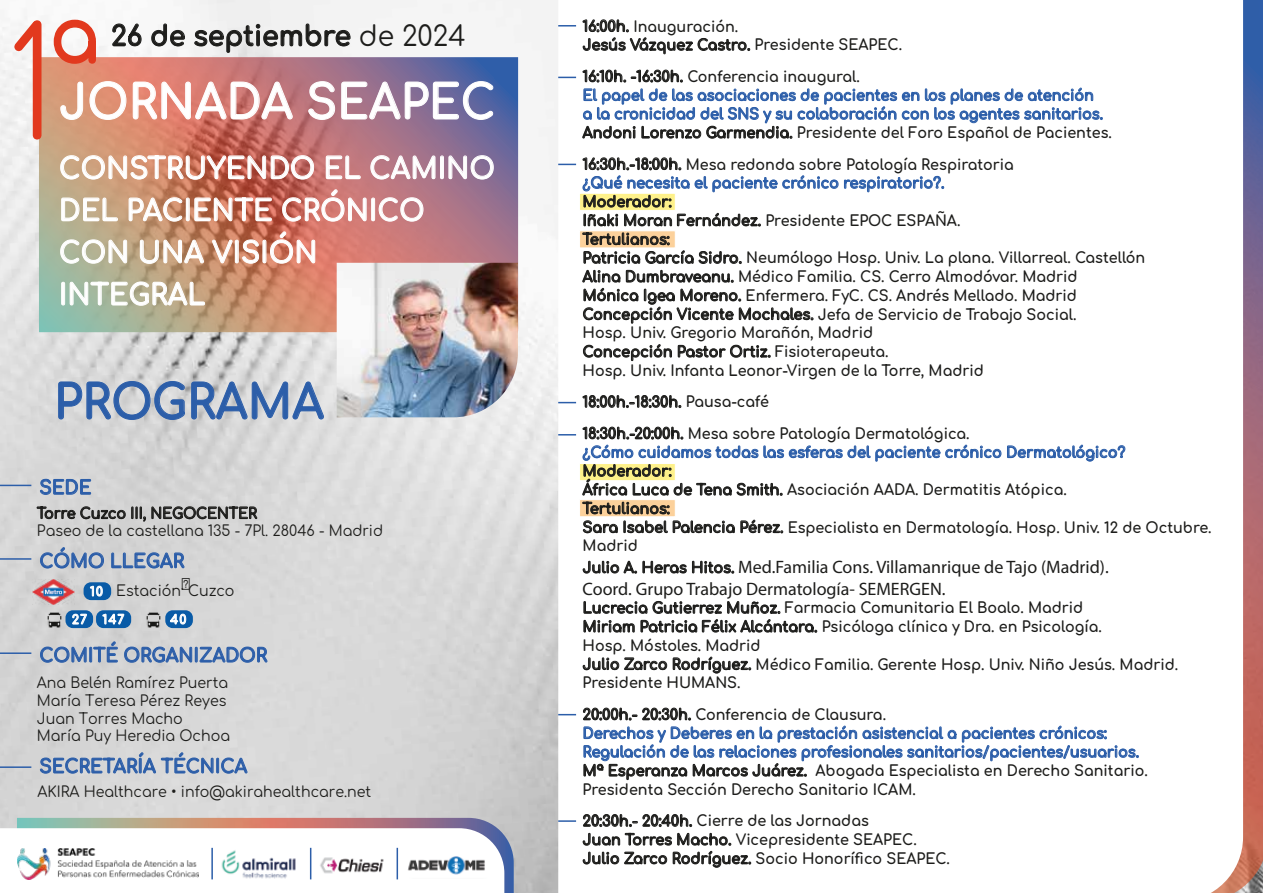
<style>
.page{position:relative;width:1263px;height:893px;background:#fff}
.page>*{position:absolute;margin:0;border:0;box-sizing:border-box;transform-origin:0 0}
.t1{font:300 152.7px "Comfortaa";color:#e2391e;scale:.96 1}
.t2{font:700 47.4px "Comfortaa";color:#2c5ea9;scale:.96 1}
.t3{font:700 47.25px "Comfortaa";color:#fff;scale:.96 1}
.t4{font:700 29.1px/42.2px "Comfortaa";color:#fff;scale:.96 1}
.t5{font:700 27.9px "Comfortaa";color:#1d1d1b;scale:.96 1}
.t6{font:700 18.9px "Comfortaa";color:#2c5ea9;scale:.96 1}
.t7{font:18px/21.6px "Myriad Pro";color:#1d1d1b}
.t8{font:700 15px/18.8px "Comfortaa";color:#1d1d1b;scale:.96 1}
.t9{font:700 15px/18.8px "Comfortaa";color:#2c5ea9;scale:.96 1}
.t10{font:14.85px/17.5px "Comfortaa";color:#1d1d1b;scale:.96 1}
.t11{font:600 14.85px "Comfortaa";color:#1d1d1b;scale:.96 1}
.t12{font:700 12.6px "Comfortaa";letter-spacing:.1em;color:#fff;scale:.96 1}
.s1{font-weight:400}
.s2{font-weight:700;font-size:12.6px;color:#fff}
.s3{font-family:"Comfortaa";font-weight:700;font-size:15px}
</style>
<div class="page">
<img style="left:0;top:0;width:558px;height:893px">
<svg style="left:39px;top:57px;width:479px;height:290px;background:#b68882"></svg>
<svg style="left:1243px;top:0;width:20px;height:893px;background:#95687c"></svg>
<svg style="left:60px;top:155px;width:254px;height:25px;background:#cf9481"></svg>
<svg style="left:325px;top:155px;width:36px;height:25px"></svg>
<svg style="left:370px;top:155px;width:124px;height:25px;background:#b691a4"></svg>
<svg style="left:61px;top:197px;width:57px;height:25px"></svg>
<svg style="left:128px;top:197px;width:144px;height:25px;background:#cc947d"></svg>
<svg style="left:282px;top:189px;width:142px;height:33px;background:#d08a87"></svg>
<svg style="left:60px;top:239px;width:68px;height:25px;background:#c1c0a8"></svg>
<svg style="left:139px;top:239px;width:66px;height:25px;background:#cdac91"></svg>
<svg style="left:212px;top:231px;width:104px;height:33px;background:#d08b75"></svg>
<svg style="left:61px;top:281px;width:144px;height:25px;background:#bfbfa8"></svg>
<svg style="left:53px;top:19px;width:44px;height:46px"></svg>
<svg style="left:14px;top:21px;width:27px;height:30px"></svg>
<svg style="left:112px;top:24px;width:29px;height:22px"></svg>
<svg style="left:151px;top:24px;width:34px;height:22px"></svg>
<svg style="left:194px;top:24px;width:156px;height:29px"></svg>
<svg style="left:0;top:818px;width:514px;height:75px"></svg>
<img style="left:17px;top:848px;width:182px;height:31px">
<svg style="left:60px;top:81px;width:23px;height:39px"></svg>
<svg style="left:89px;top:81px;width:204px;height:39px;background:#dc9186"></svg>
<svg style="left:308px;top:81px;width:27px;height:39px"></svg>
<svg style="left:341px;top:81px;width:153px;height:39px;background:#9582a3"></svg>
<img style="left:337px;top:263px;width:181px;height:154px">
<img style="left:214px;top:844px;width:97px;height:38px">
<img style="left:314px;top:854px;width:77px;height:23px">
<img style="left:403px;top:854px;width:96px;height:24px">
<div style="left:579px;top:193px;width:97px;height:18px;background:#fef18a;border:1px solid #fff"></div>
<div style="left:579px;top:230px;width:97px;height:18px;background:#fcd19b;border:1px solid #fff"></div>
<svg style="left:580px;top:500px;width:95px;height:17px"></svg>
<div style="left:579px;top:463px;width:97px;height:18px;background:#fef18a;border:1px solid #fff"></div>
<svg style="left:58px;top:381px;width:127px;height:39px;background:#bbc2ce"></svg>
<svg style="left:191px;top:381px;width:134px;height:39px;background:#bbc3d0"></svg>
<svg style="left:39px;top:478px;width:53px;height:17px"></svg>
<svg style="left:37px;top:506px;width:220px;height:15px;background:#979796"></svg>
<hr style="left:0;top:485px;width:31px;height:1px;background:#2c5ea9">
<svg style="left:558px;top:25px;width:18px;height:2px"></svg>
<svg style="left:558px;top:77px;width:18px;height:1px"></svg>
<svg style="left:558px;top:164px;width:18px;height:1px"></svg>
<svg style="left:558px;top:402px;width:18px;height:1px"></svg>
<svg style="left:558px;top:434px;width:18px;height:2px"></svg>
<svg style="left:558px;top:714px;width:18px;height:1px"></svg>
<svg style="left:558px;top:820px;width:18px;height:2px"></svg>
<svg style="left:40px;top:547px;width:64px;height:22px"></svg>
<svg style="left:111px;top:552px;width:74px;height:19px"></svg>
<hr style="left:0;top:558px;width:31px;height:2px;background:#2c5ea9">
<svg style="left:40px;top:641px;width:78px;height:22px;background:#a8b5c7"></svg>
<svg style="left:124px;top:646px;width:144px;height:20px;background:#a4b3c8"></svg>
<hr style="left:0;top:652px;width:31px;height:2px;background:#2c5ea9">
<hr style="left:0;top:766px;width:31px;height:2px;background:#2c5ea9">
<svg style="left:39px;top:752px;width:209px;height:25px;background:#b1bccc"></svg>
<hr style="left:211px;top:848px;width:2px;height:31px;background:#2c5ea9">
<hr style="left:310px;top:848px;width:1px;height:31px;background:#2c5ea9">
<hr style="left:397px;top:848px;width:1px;height:31px;background:#2c5ea9">
<img style="left:33px;top:579px;width:42px;height:26px">
<div style="left:84px;top:582px;width:27px;height:18px;background:#095ba7;border-radius:7px"></div>
<svg style="left:90px;top:586px;width:13px;height:10px"></svg>
<div style="left:66px;top:610px;width:27px;height:18px;background:#095ba7;border-radius:7px"></div>
<svg style="left:72px;top:614px;width:15px;height:10px"></svg>
<div style="left:165px;top:610px;width:28px;height:18px;background:#095ba7;border-radius:7px"></div>
<svg style="left:170px;top:613px;width:16px;height:11px"></svg>
<div style="left:96px;top:610px;width:35px;height:18px;background:#095ba7;border-radius:7px"></div>
<svg style="left:103px;top:613px;width:21px;height:11px"></svg>
<img style="left:43px;top:608px;width:23px;height:23px">
<img style="left:141px;top:608px;width:24px;height:23px">
<svg style="left:582px;top:19px;width:168px;height:35px"></svg>
<svg style="left:582px;top:69px;width:521px;height:70px"></svg>
<svg style="left:844px;top:176px;width:100px;height:16px"></svg>
<svg style="left:582px;top:157px;width:256px;height:69px"></svg>
<svg style="left:582px;top:232px;width:160px;height:32px"></svg>
<svg style="left:583px;top:270px;width:230px;height:54px"></svg>
<svg style="left:583px;top:344px;width:89px;height:17px"></svg>
<svg style="left:678px;top:345px;width:93px;height:13px"></svg>
<svg style="left:582px;top:395px;width:100px;height:14px"></svg>
<svg style="left:1007px;top:445px;width:118px;height:16px"></svg>
<svg style="left:582px;top:426px;width:419px;height:88px"></svg>
<svg style="left:583px;top:520px;width:200px;height:13px"></svg>
<svg style="left:583px;top:561px;width:151px;height:13px"></svg>
<svg style="left:583px;top:601px;width:234px;height:32px"></svg>
<svg style="left:583px;top:657px;width:84px;height:13px"></svg>
<svg style="left:673px;top:657px;width:78px;height:16px"></svg>
<svg style="left:583px;top:707px;width:556px;height:73px"></svg>
<svg style="left:583px;top:814px;width:109px;height:13px"></svg>
<svg style="left:583px;top:833px;width:168px;height:35px"></svg>
<h1 class="t1" style="left:18px;top:-54px;width:86px">I<sup>ª</sup></h1>
<h3 class="t5" style="left:111px;top:10px;width:371px">26 de septiembre <span class="s1">de 2024</span></h3>
<h3 class="t3" style="left:59px;top:58px;width:456px">JORNADA SEAPEC</h3>
<h3 class="t4" style="left:59px;top:144px;width:456px">CONSTRUYENDO EL CAMINO<br>DEL PACIENTE CRÓNICO<br>CON UNA VISIÓN<br>INTEGRAL</h3>
<h2 class="t2" style="left:54px;top:358px;width:283px">PROGRAMA</h2>
<p class="t6" style="left:39px;top:470px;width:56px">SEDE</p>
<p class="t11" style="left:37px;top:500px;width:231px">Torre Cuzco III, NEGOCENTER</p>
<p class="t10" style="left:37px;top:520px;width:362px">Paseo de la castellana 135 - 7Pl. 28046 - Madrid</p>
<p class="t6" style="left:39px;top:543px;width:152px">CÓMO LLEGAR</p>
<p class="t10" style="left:90px;top:580px;width:152px"><span class="s2">10</span> Estación: Cuzco</p>
<p class="t12" style="left:72px;top:608px;width:56px">27 147</p>
<p class="t12" style="left:170px;top:608px;width:18px">40</p>
<p class="t6" style="left:39px;top:638px;width:239px">COMITÉ ORGANIZADOR</p>
<p class="t10" style="left:37px;top:672px;width:203px">Ana Belén Ramírez Puerta<br>María Teresa Pérez Reyes<br>Juan Torres Macho<br>María Puy Heredia Ochoa</p>
<p class="t6" style="left:39px;top:749px;width:218px">SECRETARÍA TÉCNICA</p>
<p class="t10" style="left:38px;top:781px;width:349px">AKIRA Healthcare • info@akirahealthcare.net</p>
<p class="t8" style="left:583px;top:15px;width:334px">16:00h. Inauguración.<br>Jesús Vázquez Castro. Presidente SEAPEC.</p>
<p class="t8" style="left:583px;top:65px;width:290px">16:10h. -16:30h. Conferencia inaugural.</p>
<p class="t9" style="left:583px;top:84px;width:544px">El papel de las asociaciones de pacientes en los planes de atención a la cronicidad del SNS y su colaboración con los agentes sanitarios.</p>
<p class="t8" style="left:583px;top:115px;width:553px;line-height:31.5px">Andoni Lorenzo Garmendia. Presidente del Foro Español de Pacientes.<br>16:30h.-18:00h. Mesa redonda sobre Patología Respiratoria</p>
<p class="t9" style="left:583px;top:172px;width:378px">¿Qué necesita el paciente crónico respiratorio?.</p>
<p class="t8" style="left:583px;top:191px;width:588px">Moderador:<br>Iñaki Moran Fernández. Presidente EPOC ESPAÑA.<br>Tertulianos:<br>Patricia García Sidro. Neumólogo Hosp. Univ. La plana. Villarreal. Castellón Alina Dumbraveanu. Médico Familia. CS. Cerro Almodóvar. Madrid<br>Mónica Igea Moreno. Enfermera. FyC. CS. Andrés Mellado. Madrid Concepción Vicente Mochales. Jefa de Servicio de Trabajo Social.<br>Hosp. Univ. Gregorio Marañón, Madrid<br>Concepción Pastor Ortiz. Fisioterapeuta.<br>Hosp. Univ. Infanta Leonor-Virgen de la Torre, Madrid</p>
<p class="t8" style="left:583px;top:384px;width:405px;line-height:31.5px">18:00h.-18:30h. Pausa-café<br>18:30h.-20:00h. Mesa sobre Patología Dermatológica.</p>
<p class="t9" style="left:583px;top:441px;width:567px">¿Cómo cuidamos todas las esferas del paciente crónico Dermatológico?</p>
<p class="t8" style="left:583px;top:460px;width:657px">Moderador:<br>África Luca de Tena Smith. Asociación AADA. Dermatitis Atópica.<br>Tertulianos:<br>Sara Isabel Palencia Pérez. Especialista en Dermatología. Hosp. Univ. 12 de Octubre.<br>Madrid</p>
<p class="t7" style="left:583px;top:556px;width:528px"><span class="s3">Julio A. Heras Hitos.</span> Med.Familia Cons. Villamanrique de Tajo (Madrid).<br>Coord. Grupo Trabajo Dermatología- SEMERGEN.</p>
<p class="t8" style="left:583px;top:597px;width:622px">Lucrecia Gutierrez Muñoz. Farmacia Comunitaria El Boalo. Madrid<br>Miriam Patricia Félix Alcántara. Psicóloga clínica y Dra. en Psicología.<br>Hosp. Móstoles. Madrid<br>Julio Zarco Rodríguez. Médico Familia. Gerente Hosp. Univ. Niño Jesús. Madrid.<br>Presidente HUMANS.</p>
<p class="t8" style="left:583px;top:703px;width:318px">20:00h.- 20:30h. Conferencia de Clausura.</p>
<p class="t9" style="left:583px;top:722px;width:581px">Derechos y Deberes en la prestación asistencial a pacientes crónicos:<br>Regulación de las relaciones profesionales sanitarios/pacientes/usuarios.</p>
<p class="t8" style="left:583px;top:759px;width:590px">Mª Esperanza Marcos Juárez. Abogada Especialista en Derecho Sanitario.<br>Presidenta Sección Derecho Sanitario ICAM.</p>
<p class="t8" style="left:583px;top:810px;width:384px">20:30h.- 20:40h. Cierre de las Jornadas<br>Juan Torres Macho. Vicepresidente SEAPEC.<br>Julio Zarco Rodríguez. Socio Honorífico SEAPEC.</p>
</div>
